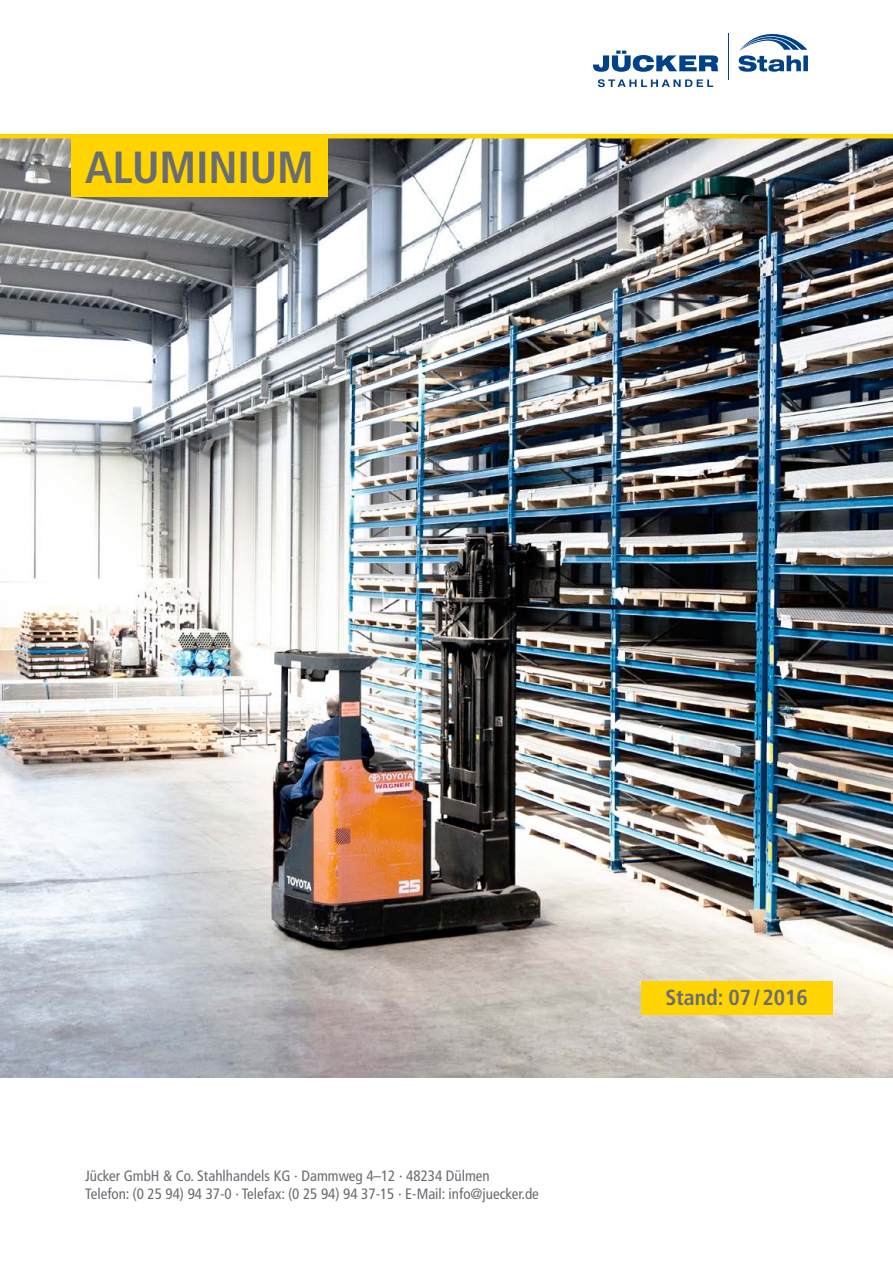
<style>
.page{position:relative;width:893px;height:1263px;background:#fff}
.page>*{position:absolute;margin:0;border:0;box-sizing:border-box;transform-origin:0 0}
.t1{font:700 condensed 45px "Frutiger LT Std";color:#696c71}
.t2{font:700 condensed 21.75px "Frutiger LT Std";color:#696c71}
.t3{font:condensed 15px/18px "Frutiger LT Std";color:#696c71}
</style>
<div class="page">
<img style="left:0;top:138px;width:893px;height:939px">
<hr style="left:0;top:134px;width:893px;height:4px;background:#ffd400">
<div style="left:71px;top:137px;width:257px;height:60px;background:#ffd400"></div>
<div style="left:641px;top:981px;width:191px;height:34px;background:#ffd400"></div>
<svg style="left:598px;top:79px;width:115px;height:8px"></svg>
<svg style="left:738px;top:34px;width:70px;height:38px"></svg>
<hr style="left:728px;top:33px;width:1px;height:46px;background:#004189">
<svg style="left:593px;top:51px;width:125px;height:21px"></svg>
<h1 class="t1" style="left:85px;top:141px;width:230px">ALUMINIUM</h1>
<p class="t3" style="left:85px;top:1167px;width:455px">Jücker GmbH &amp; Co. Stahlhandels KG · Dammweg 4–12 · 48234 Dülmen<br>Telefon: (0 25 94) 94 37-0 · Telefax: (0 25 94) 94 37-15 · E-Mail: info@juecker.de</p>
<h2 class="t2" style="left:665px;top:985px;width:144px">Stand: 07/2016</h2>
</div>
